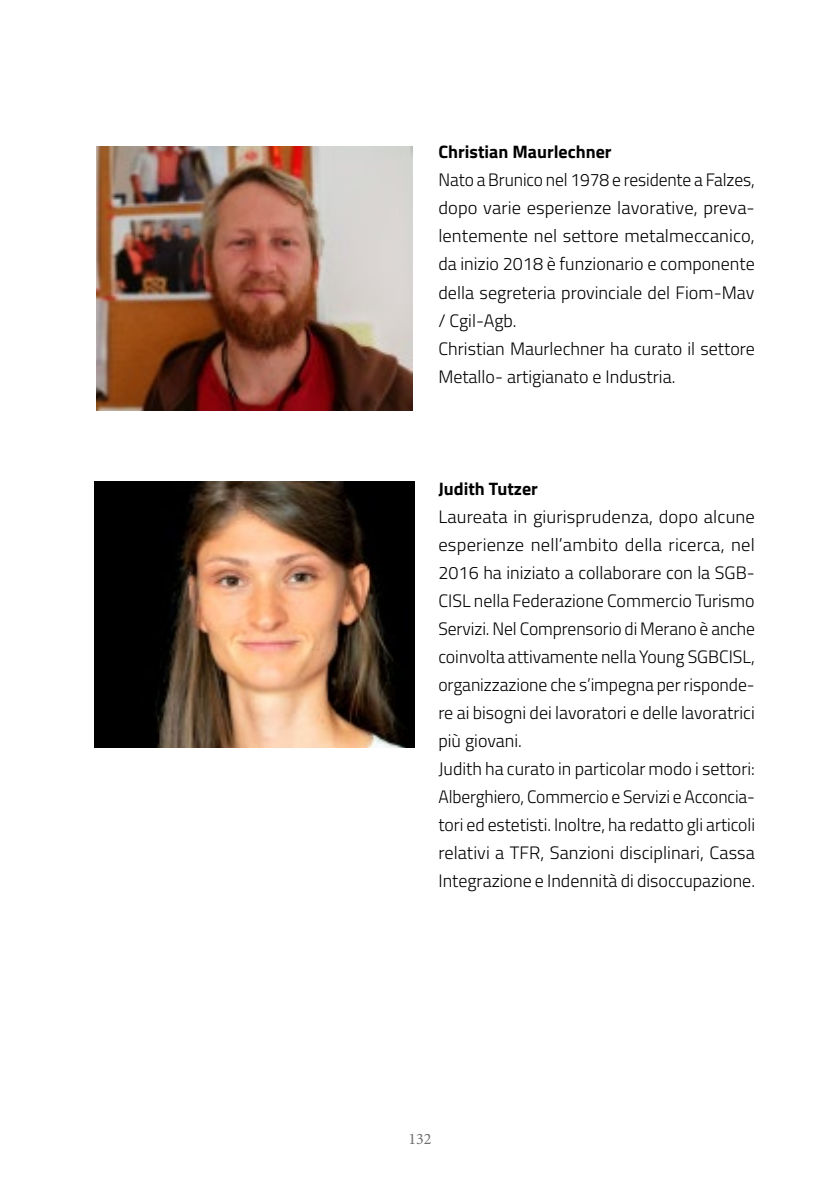
<style>
.page{position:relative;width:840px;height:1191px;background:#fff}
.page>*{position:absolute;margin:0;border:0;box-sizing:border-box;transform-origin:0 0}
.t1{font:300 18px/28px "Cairo";color:#000}
.t2{font:700 18px "Cairo";color:#000}
.t3{font:16px "Minion Pro";color:#6f6f6e}
</style>
<div class="page">
<img style="left:95px;top:481px;width:319px;height:267px">
<img style="left:96px;top:146px;width:316px;height:264px">
<p class="t2" style="left:438px;top:137px;width:175px">Christian Maurlechner</p>
<p class="t1" style="left:438px;top:166px;width:318px">Nato a Brunico nel 1978 e residente a Falzes, dopo varie esperienze lavorative, preva&shy;lentemente nel settore metalmeccanico, da inizio 2018 è funzionario e componente della segreteria provinciale del Fiom-Mav / Cgil-Agb.<br>Christian Maurlechner ha curato il settore Metallo- artigianato e Industria.</p>
<p class="t2" style="left:438px;top:473px;width:101px">Judith Tutzer</p>
<p class="t1" style="left:438px;top:502px;width:318px">Laureata in giurisprudenza, dopo alcune esperienze nell’ambito della ricerca, nel 2016 ha iniziato a collaborare con la SGB-CISL nella Federazione Commercio Turismo Servizi. Nel Comprensorio di Merano è anche coinvolta attivamente nella Young SGBCISL, organizzazione che s’impegna per risponde&shy;re ai bisogni dei lavoratori e delle lavoratrici più giovani.<br>Judith ha curato in particolar modo i settori:<br>Alberghiero, Commercio e Servizi e Acconcia&shy;tori ed estetisti. Inoltre, ha redatto gli articoli relativi a TFR, Sanzioni disciplinari, Cassa Integrazione e Indennità di disoccupazione.</p>
<p class="t3" style="left:408px;top:1127px;width:25px">132</p>
</div>
